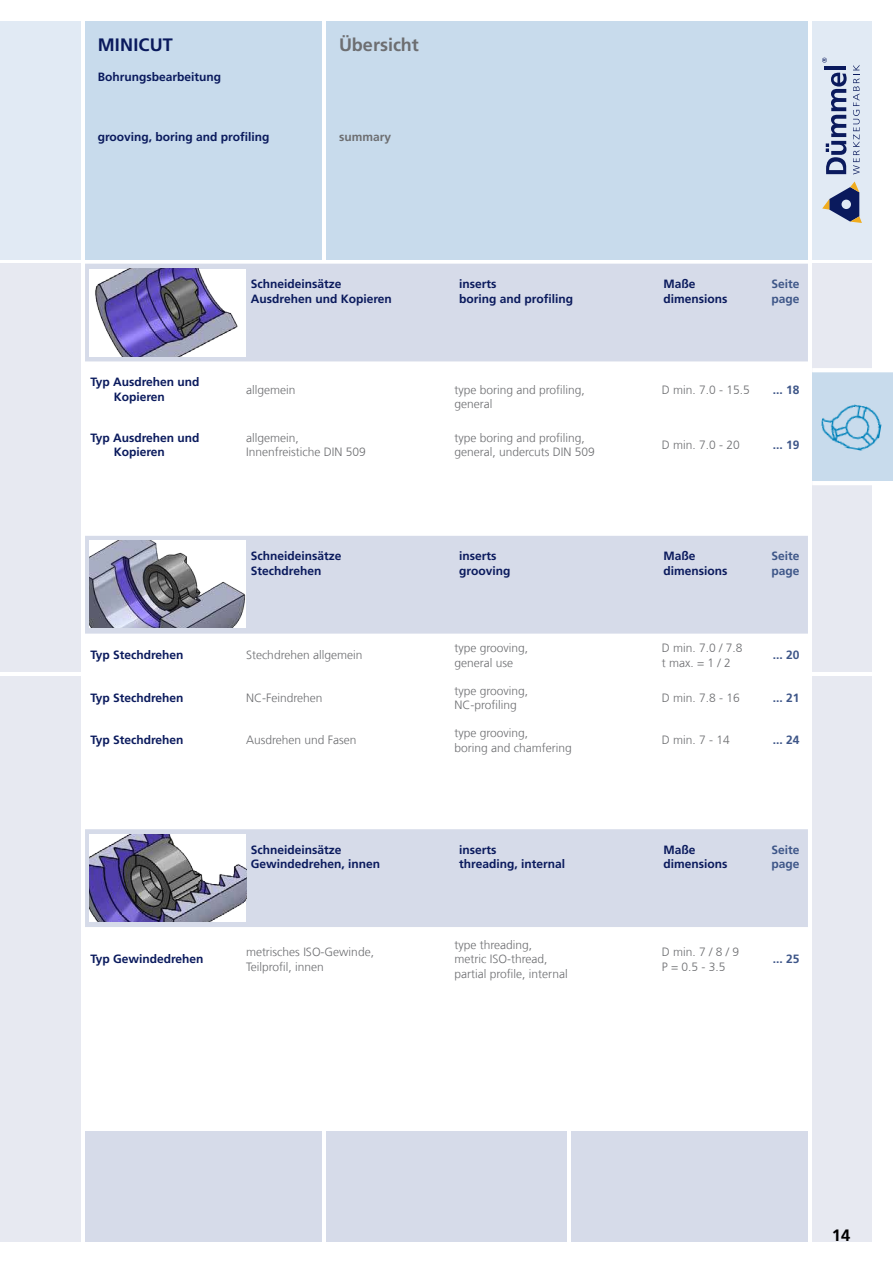
<style>
.page{position:relative;width:893px;height:1263px;background:#fff}
.page>*{position:absolute;margin:0;border:0;box-sizing:border-box;transform-origin:0 0}
.t1{font:700 18px "Frutiger LT Com";color:#6d6e71}
.t2{font:700 18px "Frutiger LT Com";letter-spacing:.01em;color:#0a1a5d}
.t3{font:700 16.5px "Frutiger LT Com";color:#000}
.t4{font:300 12px/14.4px "Frutiger LT Com";color:#6d6e71}
.t5{font:700 12px/14.4px "Frutiger LT Com";color:#0a1a5d}
.t6{font:700 12px/14.4px "Frutiger LT Com";color:#3e5688}
.t7{font:700 12px "Frutiger LT Com";color:#6d6e71}
</style>
<div class="page">
<div style="left:812px;top:264px;width:60px;height:408px;background:#e7e9f1"></div>
<div style="left:812px;top:676px;width:60px;height:566px;background:#e7e9f1"></div>
<div style="left:85px;top:21px;width:237px;height:238px;background:#c8dbec"></div>
<div style="left:326px;top:21px;width:482px;height:238px;background:#c8dbec"></div>
<div style="left:0;top:21px;width:81px;height:238px;background:#e1eaf4"></div>
<div style="left:85px;top:1131px;width:237px;height:111px;background:#d6dbe9"></div>
<div style="left:326px;top:1131px;width:241px;height:111px;background:#d6dbe9"></div>
<div style="left:571px;top:1131px;width:237px;height:111px;background:#d6dbe9"></div>
<div style="left:0;top:676px;width:81px;height:566px;background:#e7e9f1"></div>
<div style="left:0;top:264px;width:81px;height:408px;background:#e7e9f1"></div>
<div style="left:812px;top:21px;width:60px;height:238px;background:#e1eaf4"></div>
<div style="left:812px;top:372px;width:81px;height:109px;background:#c8dbec"></div>
<hr style="left:812px;top:481px;width:81px;height:4px;background:#fff">
<hr style="left:812px;top:368px;width:81px;height:4px;background:#fff">
<svg style="left:822px;top:181px;width:40px;height:42px"></svg>
<svg style="left:826px;top:73px;width:21px;height:101px"></svg>
<hr style="left:825px;top:66px;width:21px;height:4px;background:#0a1a5d">
<svg style="left:822px;top:58px;width:5px;height:5px"></svg>
<svg style="left:853px;top:65px;width:7px;height:109px"></svg>
<img style="left:821px;top:405px;width:61px;height:46px">
<div style="left:85px;top:829px;width:723px;height:98px;background:#d6dbe9"></div>
<div style="left:85px;top:536px;width:723px;height:98px;background:#d6dbe9"></div>
<div style="left:85px;top:264px;width:723px;height:97px;background:#d6dbe9"></div>
<img style="left:89px;top:834px;width:157px;height:88px">
<img style="left:89px;top:540px;width:157px;height:87px">
<img style="left:89px;top:269px;width:157px;height:87px">
<h1 class="t2" style="left:98px;top:34px;width:77px">MINICUT</h1>
<p class="t5" style="left:98px;top:70px;width:125px">Bohrungsbearbeitung</p>
<p class="t5" style="left:98px;top:130px;width:173px">grooving, boring and profiling</p>
<h1 class="t1" style="left:339px;top:34px;width:81px">Übersicht</h1>
<p class="t7" style="left:339px;top:130px;width:54px">summary</p>
<p class="t5" style="left:251px;top:277px;width:142px">Schneideinsätze<br>Ausdrehen und Kopieren</p>
<p class="t5" style="left:459px;top:277px;width:115px">inserts<br>boring and profiling</p>
<p class="t5" style="left:663px;top:277px;width:65px">Maße dimensions</p>
<p class="t6" style="left:771px;top:277px;width:30px">Seite page</p>
<p class="t5" style="left:114px;top:375px;width:87px;text-indent:-23px">Typ Ausdrehen und<br>Kopieren</p>
<p class="t4" style="left:246px;top:382px;width:51px">allgemein</p>
<p class="t4" style="left:454px;top:382px;width:132px">type boring and profiling, general</p>
<p class="t4" style="left:662px;top:382px;width:90px">D min. 7.0 - 15.5</p>
<p class="t6" style="left:773px;top:382px;width:28px">... 18</p>
<p class="t5" style="left:114px;top:430px;width:87px;text-indent:-23px">Typ Ausdrehen und<br>Kopieren</p>
<p class="t4" style="left:246px;top:430px;width:121px">allgemein,<br>Innenfreistiche DIN 509</p>
<p class="t4" style="left:454px;top:430px;width:142px">type boring and profiling, general, undercuts DIN 509</p>
<p class="t4" style="left:662px;top:437px;width:80px">D min. 7.0 - 20</p>
<p class="t6" style="left:773px;top:437px;width:28px">... 19</p>
<p class="t5" style="left:251px;top:549px;width:92px">Schneideinsätze<br>Stechdrehen</p>
<p class="t5" style="left:459px;top:549px;width:53px">inserts grooving</p>
<p class="t5" style="left:663px;top:549px;width:65px">Maße dimensions</p>
<p class="t6" style="left:771px;top:549px;width:30px">Seite page</p>
<p class="t5" style="left:90px;top:648px;width:95px">Typ Stechdrehen</p>
<p class="t4" style="left:246px;top:648px;width:118px">Stechdrehen allgemein</p>
<p class="t4" style="left:454px;top:641px;width:75px">type grooving, general use</p>
<p class="t4" style="left:662px;top:641px;width:82px">D min. 7.0 / 7.8 t max. = 1 / 2</p>
<p class="t6" style="left:773px;top:648px;width:28px">... 20</p>
<p class="t5" style="left:90px;top:690px;width:95px">Typ Stechdrehen</p>
<p class="t4" style="left:246px;top:690px;width:78px">NC-Feindrehen</p>
<p class="t4" style="left:454px;top:683px;width:75px">type grooving,<br>NC-profiling</p>
<p class="t4" style="left:662px;top:690px;width:80px">D min. 7.8 - 16</p>
<p class="t6" style="left:773px;top:690px;width:28px">... 21</p>
<p class="t5" style="left:90px;top:733px;width:95px">Typ Stechdrehen</p>
<p class="t4" style="left:246px;top:733px;width:112px">Ausdrehen und Fasen</p>
<p class="t4" style="left:454px;top:726px;width:119px">type grooving,<br>boring and chamfering</p>
<p class="t4" style="left:662px;top:733px;width:70px">D min. 7 - 14</p>
<p class="t6" style="left:773px;top:733px;width:28px">... 24</p>
<p class="t5" style="left:251px;top:842px;width:131px">Schneideinsätze<br>Gewindedrehen, innen</p>
<p class="t5" style="left:459px;top:842px;width:108px">inserts<br>threading, internal</p>
<p class="t5" style="left:663px;top:842px;width:65px">Maße dimensions</p>
<p class="t6" style="left:771px;top:842px;width:30px">Seite page</p>
<p class="t5" style="left:90px;top:952px;width:115px">Typ Gewindedrehen</p>
<p class="t4" style="left:246px;top:945px;width:129px">metrisches ISO-Gewinde,<br>Teilprofil, innen</p>
<p class="t4" style="left:454px;top:937px;width:115px">type threading,<br>metric ISO-thread, partial profile, internal</p>
<p class="t4" style="left:662px;top:945px;width:79px">D min. 7 / 8 / 9<br>P = 0.5 - 3.5</p>
<p class="t6" style="left:773px;top:952px;width:28px">... 25</p>
<h2 class="t3" style="left:832px;top:1225px;width:20px">14</h2>
</div>
